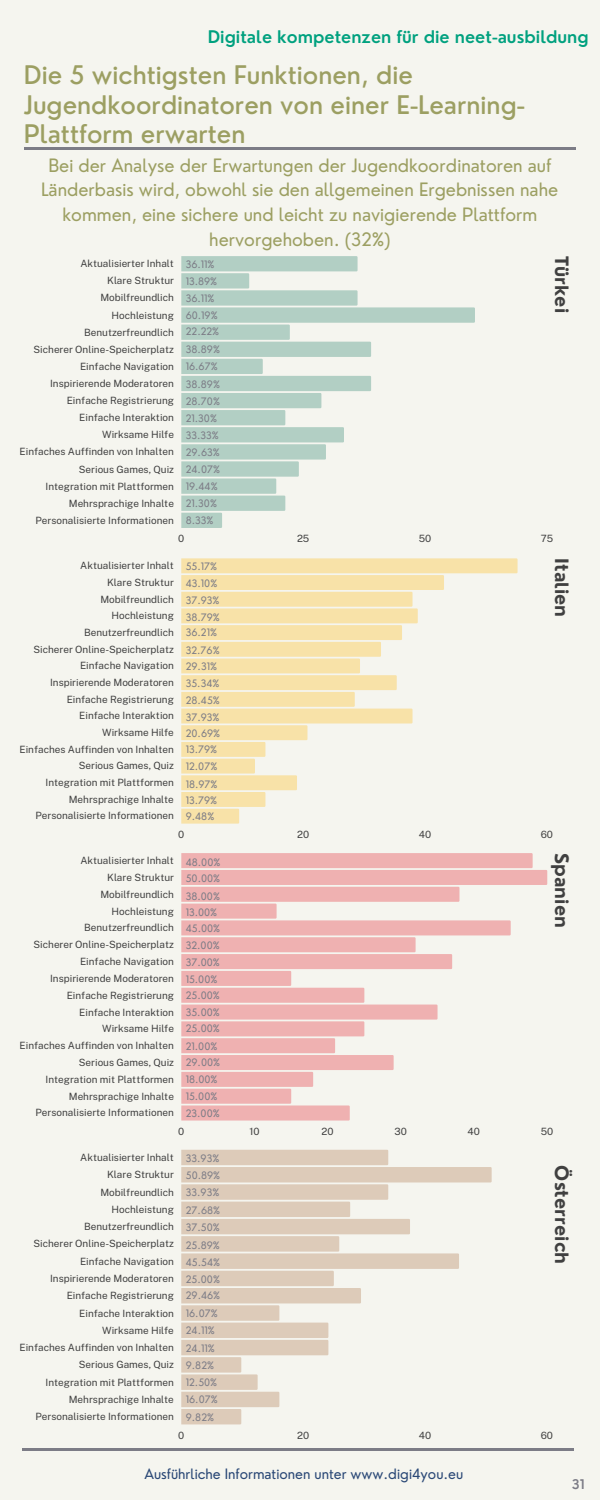
<style>
.page{position:relative;width:600px;height:1500px;background:#f5f5ef}
.page>*{position:absolute;margin:0;border:0;box-sizing:border-box;transform-origin:0 0}
.t1{font:500 25px/29.2px "Nourd";color:#9c9f62}
.t2{font:18px/24.8px "Nourd";color:#9c9f62;text-align:center}
.t3{font:700 18px "Nourd";color:#404040}
.t4{font:600 17px "Nourd";color:#00a17f}
.t5{font:14px "Nourd";color:#2a4876}
.t6{font:600 13px "Nourd";color:#7c7c86}
.t7{font:10px/17.1px "Public Sans";color:#404040;text-align:right}
.t8{font:10px/17px "Nourd";color:#7c7c86}
</style>
<div class="page">
<hr style="left:24px;top:147px;width:552px;height:2px;background:#7c7c86">
<hr style="left:22px;top:1448px;width:551px;height:2px;background:#7c7c86">
<svg style="left:181px;top:256px;width:294px;height:272px"></svg>
<svg style="left:181px;top:558px;width:337px;height:266px"></svg>
<svg style="left:181px;top:853px;width:366px;height:268px"></svg>
<svg style="left:181px;top:1150px;width:311px;height:274px"></svg>
<h3 class="t4" style="left:208px;top:26px;width:382px">Digitale kompetenzen für die neet-ausbildung</h3>
<h1 class="t1" style="left:24px;top:60px;width:503px">Die 5 wichtigsten Funktionen, die<br>Jugendkoordinatoren von einer E-Learning-<br>Plattform erwarten</h1>
<h2 class="t2" style="left:41px;top:153px;width:519px">Bei der Analyse der Erwartungen der Jugendkoordinatoren auf Länderbasis wird, obwohl sie den allgemeinen Ergebnissen nahe kommen, eine sichere und leicht zu navigierende Plattform hervorgehoben. (32%)</h2>
<h2 class="t3" style="left:573px;top:256px;width:56px;rotate:90deg">Türkei</h2>
<p class="t7" style="left:20px;top:255px;width:156px">Aktualisierter Inhalt<br>Klare Struktur<br>Mobi lfreundlich<br>Hochleistung<br>Benutzerfreundlich<br>Sicherer Onli ne-Speicherplatz<br>Ei nfache Navigation<br>Inspi rierende Moderatoren<br>Ei nfache Registrierung<br>Ei nfache Interaktion<br>Wi rksame Hi lfe<br>Ei nfaches Auffi nden von Inhalten<br>Serious Games, Quiz<br>Integration mit Plattformen<br>Mehrsprachige Inhalte<br>Personalisierte Informationen</p>
<p class="t8" style="left:186px;top:256px;width:36px">36.11%<br>13.89%<br>36.11%<br>60.19%<br>22.22%<br>38.89%<br>16.67%<br>38.89%<br>28.70%<br>21.30%<br>33.33%<br>29.63%<br>24.07%<br>19.44%<br>21.30%<br>8.33%</p>
<p class="t8" style="left:186px;top:558px;width:35px">55.17%<br>43.10%<br>37.93%</p>
<p class="t8" style="left:186px;top:609px;width:36px;line-height:15.8px">38.79%<br>36.21%</p>
<p class="t8" style="left:186px;top:642px;width:36px;line-height:16.7px">32.76%<br>29.31%<br>35.34%<br>28.45%<br>37.93%<br>20.69%<br>13.79%<br>12.07%<br>18.97%<br>13.79%<br>9.48%</p>
<p class="t8" style="left:186px;top:853px;width:36px;text-align:justify">48.00% 50.00% 38.00%</p>
<p class="t8" style="left:186px;top:905px;width:36px;line-height:15.8px">13.00%<br>45.00%</p>
<p class="t8" style="left:186px;top:937px;width:36px;line-height:16.6px">32.00%<br>37.00%<br>15.00%<br>25.00%<br>35.00%<br>25.00%</p>
<p class="t8" style="left:186px;top:1038px;width:36px;line-height:16.7px">21.00%<br>29.00%<br>18.00%<br>15.00%<br>23.00%</p>
<p class="t8" style="left:186px;top:1150px;width:36px;line-height:17.3px">33.93%<br>50.89%<br>33.93%<br>27.68%<br>37.50%<br>25.89%<br>45.54%<br>25.00%<br>29.46%<br>16.07%<br>24.11%<br>24.11%</p>
<p class="t8" style="left:186px;top:1357px;width:33px">9.82%<br>12.50%<br>16.07%</p>
<p class="t8" style="left:186px;top:1409px;width:30px">9.82%</p>
<p class="t7" style="left:178px;top:530px;width:8px">0</p>
<p class="t7" style="left:297px;top:530px;width:14px">25</p>
<p class="t7" style="left:419px;top:530px;width:14px">50</p>
<p class="t7" style="left:541px;top:530px;width:14px">75</p>
<h2 class="t3" style="left:573px;top:558px;width:60px;rotate:90deg">Italien</h2>
<p class="t7" style="left:20px;top:557px;width:156px;line-height:16.7px">Aktualisierter Inhalt<br>Klare Struktur<br>Mobi lfreundlich<br>Hochleistung<br>Benutzerfreundlich<br>Sicherer Onli ne-Speicherplatz<br>Ei nfache Navigation<br>Inspi rierende Moderatoren<br>Ei nfache Registrierung<br>Ei nfache Interaktion<br>Wi rksame Hi lfe<br>Ei nfaches Auffi nden von Inhalten<br>Serious Games, Quiz<br>Integration mit Plattformen<br>Mehrsprachige Inhalte<br>Personalisierte Informationen</p>
<p class="t7" style="left:178px;top:826px;width:8px">0</p>
<p class="t7" style="left:297px;top:826px;width:14px">20</p>
<p class="t7" style="left:419px;top:826px;width:14px">40</p>
<p class="t7" style="left:541px;top:826px;width:14px">60</p>
<h2 class="t3" style="left:573px;top:853px;width:76px;rotate:90deg">Spanien</h2>
<p class="t7" style="left:20px;top:852px;width:156px;line-height:16.8px">Aktualisierter Inhalt<br>Klare Struktur<br>Mobi lfreundlich<br>Hochleistung<br>Benutzerfreundlich<br>Sicherer Onli ne-Speicherplatz<br>Ei nfache Navigation<br>Inspi rierende Moderatoren<br>Ei nfache Registrierung<br>Ei nfache Interaktion<br>Wi rksame Hi lfe<br>Ei nfaches Auffi nden von Inhalten<br>Serious Games, Quiz<br>Integration mit Plattformen<br>Mehrsprachige Inhalte<br>Personalisierte Informationen</p>
<p class="t7" style="left:178px;top:1123px;width:8px">0</p>
<p class="t7" style="left:249px;top:1123px;width:12px">10</p>
<p class="t7" style="left:322px;top:1123px;width:14px">20</p>
<p class="t7" style="left:394px;top:1123px;width:14px">30</p>
<p class="t7" style="left:468px;top:1123px;width:14px">40</p>
<p class="t7" style="left:541px;top:1123px;width:14px">50</p>
<p class="t7" style="left:20px;top:1149px;width:156px">Aktualisierter Inhalt<br>Klare Struktur<br>Mobi lfreundlich<br>Hochleistung<br>Benutzerfreundlich<br>Sicherer Onli ne-Speicherplatz<br>Ei nfache Navigation<br>Inspi rierende Moderatoren<br>Ei nfache Registrierung<br>Ei nfache Interaktion<br>Wi rksame Hi lfe<br>Ei nfaches Auffi nden von Inhalten<br>Serious Games, Quiz<br>Integration mit Plattformen<br>Mehrsprachige Inhalte<br>Personalisierte Informationen</p>
<h2 class="t3" style="left:573px;top:1165px;width:100px;rotate:90deg">Österreich</h2>
<p class="t7" style="left:178px;top:1427px;width:8px">0</p>
<p class="t7" style="left:297px;top:1427px;width:14px">20</p>
<p class="t7" style="left:419px;top:1427px;width:14px">40</p>
<p class="t7" style="left:541px;top:1427px;width:14px">60</p>
<h3 class="t5" style="left:144px;top:1465px;width:321px">Ausführliche Informationen unter www.digi4you.eu</h3>
<h3 class="t6" style="left:572px;top:1476px;width:14px">31</h3>
</div>
